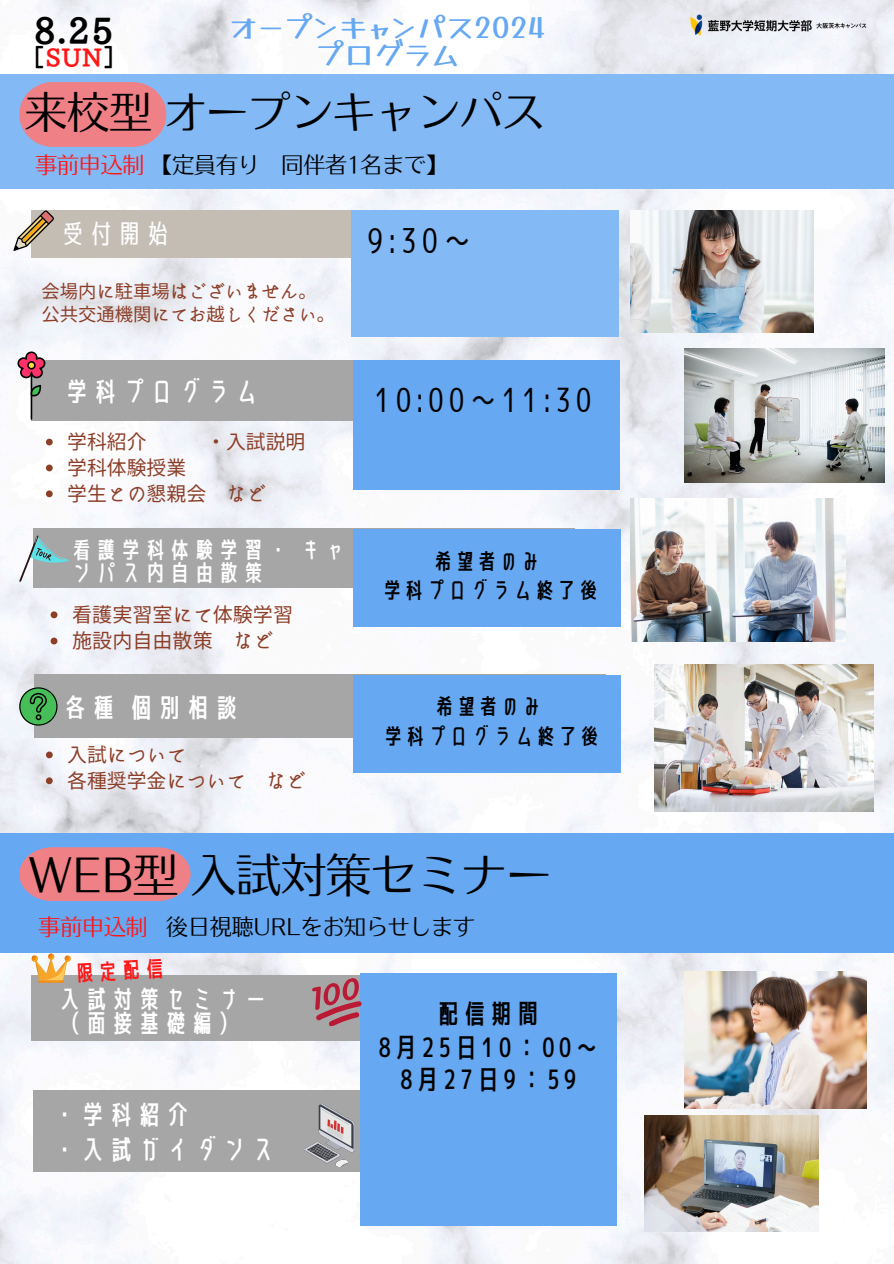
<style>
.page{position:relative;width:894px;height:1264px;background:#fff}
.page>*{position:absolute;margin:0;border:0;box-sizing:border-box;transform-origin:0 0}
.t1{font:45px "Nud Motoya Aporo Std W2 b";color:#000}
.t2{font:42.3px "Nud Motoya Aporo Std W2 b";color:#000}
.t3{font:33.9px "Senobi Gothic Regular";color:#000}
.t4{font:800 33.9px "Aozora Mincho";color:#000}
.t5{font:33px "Senobi Gothic Regular";color:#000}
.t6{font:27.9px/27px "Yusei Magic";letter-spacing:.07em;color:#66a8f1;text-align:center}
.t7{font:26.55px "Senobi Gothic Medium";color:#000}
.t8{font:26.4px/34.8px "Senobi Gothic Medium";letter-spacing:.07em;color:#fff}
.t9{font:26.4px "Senobi Gothic Regular";color:#fff}
.t10{font:24.75px/23.7px "Senobi Gothic Medium";letter-spacing:.07em;color:#fff}
.t11{font:800 23.4px "Aozora Mincho";color:#ff1616}
.t12{font:22.95px/23.5px "Senobi Gothic Medium";letter-spacing:.07em;color:#fff}
.t13{font:21.9px "Senobi Gothic Medium";color:#ff1616}
.t14{font:21.75px "Nud Motoya Aporo Std W2 b";color:#000}
.t15{font:21.75px "Senobi Gothic Medium";color:#000}
.t16{font:20.1px "irohakaku C";color:#8c3e27}
.t17{font:19.8px "irohakaku C";color:#8c3e27}
.t18{font:18.3px/23.7px "irohakaku C";color:#8c3e27}
.s1{color:#000}
.s2{color:#ff1616}
</style>
<div class="page">
<img style="left:0;top:0;width:893px;height:1263px">
<img style="left:684px;top:10px;width:191px;height:32px">
<div style="left:0;top:74px;width:893px;height:115px;background:#83baf6"></div>
<div style="left:31px;top:210px;width:425px;height:48px;background:#c3bdb4"></div>
<div style="left:351px;top:210px;width:268px;height:126px;background:#83baf6"></div>
<div style="left:31px;top:360px;width:544px;height:60px;background:#a6a6a6"></div>
<div style="left:353px;top:360px;width:267px;height:129px;background:#66a8f1"></div>
<div style="left:34px;top:528px;width:541px;height:59px;background:#a6a6a6"></div>
<div style="left:353px;top:529px;width:268px;height:97px;background:#66a8f1"></div>
<div style="left:34px;top:675px;width:572px;height:63px;background:#a6a6a6"></div>
<div style="left:353px;top:675px;width:268px;height:98px;background:#66a8f1"></div>
<div style="left:31px;top:975px;width:583px;height:65px;background:#a6a6a6"></div>
<svg style="left:13px;top:210px;width:41px;height:41px"></svg>
<hr style="left:31px;top:364px;width:1px;height:55px;background:#000">
<svg style="left:30px;top:385px;width:11px;height:13px"></svg>
<svg style="left:17px;top:352px;width:28px;height:26px"></svg>
<svg style="left:19px;top:535px;width:51px;height:46px"></svg>
<svg style="left:19px;top:687px;width:38px;height:38px"></svg>
<div style="left:0;top:833px;width:893px;height:119px;background:#66a8f1"></div>
<div style="left:34px;top:1089px;width:497px;height:81px;background:#a6a6a6"></div>
<div style="left:360px;top:973px;width:256px;height:252px;background:#66a8f1"></div>
<img style="left:304px;top:1104px;width:50px;height:62px">
<img style="left:630px;top:211px;width:183px;height:121px">
<img style="left:684px;top:348px;width:200px;height:134px">
<img style="left:654px;top:664px;width:219px;height:147px">
<img style="left:630px;top:499px;width:215px;height:142px">
<img style="left:684px;top:971px;width:182px;height:137px">
<img style="left:644px;top:1115px;width:174px;height:116px">
<svg style="left:19px;top:82px;width:147px;height:65px;background:#e38590"></svg>
<svg style="left:19px;top:847px;width:171px;height:54px;background:#e3838e"></svg>
<svg style="left:32px;top:953px;width:38px;height:29px"></svg>
<svg style="left:312px;top:978px;width:50px;height:48px"></svg>
<svg style="left:46px;top:438px;width:7px;height:7px"></svg>
<svg style="left:46px;top:464px;width:7px;height:7px"></svg>
<svg style="left:46px;top:490px;width:7px;height:7px"></svg>
<svg style="left:46px;top:751px;width:7px;height:7px"></svg>
<svg style="left:46px;top:777px;width:7px;height:7px"></svg>
<svg style="left:51px;top:611px;width:6px;height:7px"></svg>
<svg style="left:51px;top:637px;width:6px;height:7px"></svg>
<p class="t4" style="left:34px;top:13px;width:80px">8.25</p>
<p class="t11" style="left:31px;top:45px;width:87px"><span class="s1">［</span>SUN<span class="s1">］</span></p>
<p class="t6" style="left:230px;top:12px;width:317px">オープンキャンパス2024プログラム</p>
<p class="t2" style="left:25px;top:91px;width:521px">来校型オープンキャンパス</p>
<p class="t14" style="left:35px;top:154px;width:414px"><span class="s2">事前申込制</span>【定員有り 同伴者1名まで】</p>
<h6 class="t9" style="left:60px;top:216px;width:113px">受付開始</h6>
<p class="t18" style="left:41px;top:279px;width:295px">会場内に駐車場はございません。公共交通機関にてお越しください。</p>
<h4 class="t8" style="left:64px;top:374px;width:198px">学科プログラム</h4>
<p class="t17" style="left:67px;top:427px;width:81px">学科紹介</p>
<p class="t17" style="left:206px;top:427px;width:101px">・入試説明</p>
<h5 class="t17" style="left:67px;top:453px;width:120px">学科体験授業</h5>
<p class="t17" style="left:67px;top:479px;width:200px">学生との懇親会 など</p>
<p class="t12" style="left:70px;top:537px;width:278px">看護学科体験学習・キャンパス内自由散策</p>
<p class="t16" style="left:72px;top:600px;width:222px">看護実習室にて体験学習</p>
<h1 class="t16" style="left:72px;top:626px;width:202px">施設内自由散策 など</h1>
<p class="t8" style="left:62px;top:690px;width:179px">各種個別相談</p>
<p class="t17" style="left:67px;top:740px;width:120px">入試について</p>
<p class="t17" style="left:67px;top:766px;width:239px">各種奨学金について など</p>
<p class="t3" style="left:365px;top:219px;width:111px">9:30～</p>
<p class="t5" style="left:373px;top:378px;width:222px">10:00～11:30</p>
<p class="t15" style="left:432px;top:546px;width:111px">希望者のみ</p>
<h5 class="t15" style="left:381px;top:575px;width:219px">学科プログラム終了後</h5>
<p class="t15" style="left:434px;top:691px;width:111px">希望者のみ</p>
<p class="t15" style="left:382px;top:720px;width:219px">学科プログラム終了後</p>
<p class="t1" style="left:28px;top:852px;width:524px">WEB型入試対策セミナー</p>
<p class="t14" style="left:39px;top:915px;width:438px"><span class="s2">事前申込制</span> 後日視聴URLをお知らせします</p>
<p class="t13" style="left:73px;top:957px;width:94px;rotate:-3deg">限定配信</p>
<h2 class="t10" style="left:57px;top:986px;width:212px">入試対策セミナー（面接基礎編）</h2>
<p class="t8" style="left:51px;top:1096px;width:226px">・学科紹介<br>・入試ガイダンス</p>
<p class="t7" style="left:435px;top:995px;width:108px">配信期間</p>
<p class="t7" style="left:376px;top:1029px;width:225px">8月25日10：00～</p>
<p class="t7" style="left:398px;top:1061px;width:182px">8月27日9：59</p>
</div>
